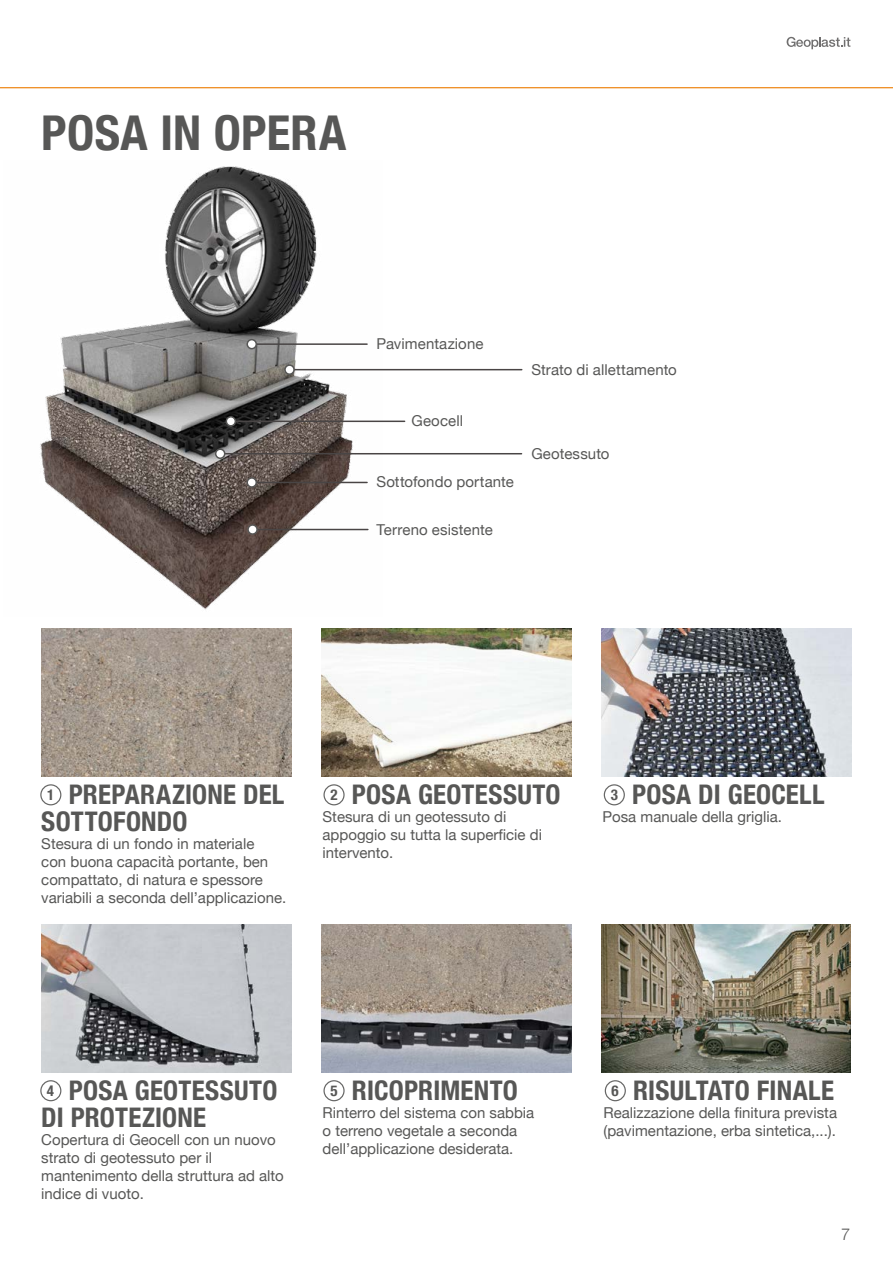
<style>
.page{position:relative;width:893px;height:1263px;background:#fff}
.page>*{position:absolute;margin:0;border:0;box-sizing:border-box;transform-origin:0 0}
.t1{font:700 condensed 48px "Helvetica Neue";letter-spacing:.005em;color:#575756}
.t2{font:700 condensed 27px/27px "Helvetica Neue";letter-spacing:.01em;color:#575756}
.t3{font:300 16.5px "Helvetica Neue";color:#575756}
.t4{font:15px/18px "Helvetica Neue";color:#575756}
.t5{font:700 condensed 15px "Helvetica Neue";color:#575756}
</style>
<div class="page">
<svg style="left:787px;top:37px;width:63px;height:12px"></svg>
<hr style="left:0;top:87px;width:893px;height:1px;background:#ec7c01">
<img style="left:40px;top:166px;width:343px;height:444px">
<img style="left:41px;top:628px;width:251px;height:148px">
<img style="left:321px;top:628px;width:251px;height:148px">
<img style="left:321px;top:925px;width:251px;height:147px">
<img style="left:601px;top:628px;width:251px;height:148px">
<img style="left:601px;top:925px;width:249px;height:147px">
<div style="left:40px;top:784px;width:21px;height:21px;border:1px solid #575756;border-radius:50%"></div>
<div style="left:40px;top:1080px;width:21px;height:21px;border:1px solid #575756;border-radius:50%"></div>
<div style="left:323px;top:784px;width:22px;height:21px;border:1px solid #575756;border-radius:50%"></div>
<div style="left:323px;top:1080px;width:22px;height:21px;border:1px solid #575756;border-radius:50%"></div>
<div style="left:604px;top:784px;width:21px;height:21px;border:1px solid #575756;border-radius:50%"></div>
<div style="left:605px;top:1080px;width:21px;height:21px;border:1px solid #575756;border-radius:50%"></div>
<img style="left:41px;top:925px;width:251px;height:147px">
<hr style="left:256px;top:343px;width:111px;height:2px;background:#494545">
<div style="left:247px;top:340px;width:9px;height:9px;background:#fff;border-radius:50%"></div>
<div style="left:246px;top:339px;width:11px;height:10px;border:2px solid #575756;border-radius:50%"></div>
<hr style="left:256px;top:482px;width:111px;height:1px;background:#494545">
<div style="left:247px;top:478px;width:9px;height:9px;background:#fff;border-radius:50%"></div>
<div style="left:246px;top:477px;width:11px;height:11px;border:2px solid #575756;border-radius:50%"></div>
<hr style="left:257px;top:529px;width:111px;height:1px;background:#494545">
<div style="left:248px;top:525px;width:9px;height:9px;background:#fff;border-radius:50%"></div>
<div style="left:247px;top:524px;width:11px;height:11px;border:2px solid #575756;border-radius:50%"></div>
<hr style="left:235px;top:421px;width:170px;height:1px;background:#494545">
<div style="left:226px;top:417px;width:9px;height:9px;background:#fff;border-radius:50%"></div>
<div style="left:226px;top:416px;width:10px;height:11px;border:2px solid #575756;border-radius:50%"></div>
<hr style="left:225px;top:453px;width:297px;height:1px;background:#494545">
<div style="left:216px;top:449px;width:9px;height:9px;background:#fff;border-radius:50%"></div>
<div style="left:215px;top:448px;width:10px;height:11px;border:2px solid #575756;border-radius:50%"></div>
<hr style="left:294px;top:369px;width:228px;height:1px;background:#494545">
<div style="left:285px;top:365px;width:9px;height:9px;background:#fff;border-radius:50%"></div>
<div style="left:284px;top:364px;width:11px;height:11px;border:2px solid #575756;border-radius:50%"></div>
<h1 class="t1" style="left:41px;top:93px;width:307px">POSA IN OPERA</h1>
<p class="t4" style="left:376px;top:336px;width:109px">Pavimentazione</p>
<p class="t4" style="left:411px;top:413px;width:53px">Geocell</p>
<p class="t4" style="left:376px;top:474px;width:139px">Sottofondo portante</p>
<p class="t4" style="left:376px;top:521px;width:118px">Terreno esistente</p>
<p class="t4" style="left:531px;top:361px;width:147px">Strato di allettamento</p>
<p class="t4" style="left:531px;top:445px;width:80px">Geotessuto</p>
<h2 class="t2" style="left:41px;top:779px;width:245px;text-indent:27px">PREPARAZIONE DEL<br>SOTTOFONDO</h2>
<p class="t4" style="left:41px;top:836px;width:246px">Stesura di un fondo in materiale<br>con buona capacità portante, ben compattato, di natura e spessore variabili a seconda dell’applicazione.</p>
<p class="t5" style="left:47px;top:782px;width:9px">1</p>
<h2 class="t2" style="left:352px;top:779px;width:210px">POSA GEOTESSUTO</h2>
<p class="t4" style="left:323px;top:809px;width:221px">Stesura di un geotessuto di appoggio su tutta la superficie di intervento.</p>
<p class="t5" style="left:330px;top:782px;width:9px">2</p>
<h2 class="t2" style="left:632px;top:779px;width:194px">POSA DI GEOCELL</h2>
<p class="t4" style="left:602px;top:809px;width:181px">Posa manuale della griglia.</p>
<p class="t5" style="left:611px;top:782px;width:9px">3</p>
<h2 class="t2" style="left:41px;top:1075px;width:238px;text-indent:27px">POSA GEOTESSUTO<br>DI PROTEZIONE</h2>
<p class="t4" style="left:41px;top:1132px;width:244px">Copertura di Geocell con un nuovo strato di geotessuto per il mantenimento della struttura ad alto indice di vuoto.</p>
<p class="t5" style="left:47px;top:1078px;width:9px">4</p>
<h2 class="t2" style="left:352px;top:1075px;width:168px">RICOPRIMENTO</h2>
<p class="t4" style="left:323px;top:1105px;width:213px">Rinterro del sistema con sabbia o terreno vegetale a seconda dell’applicazione desiderata.</p>
<p class="t5" style="left:330px;top:1078px;width:9px">5</p>
<h2 class="t2" style="left:633px;top:1075px;width:202px">RISULTATO FINALE</h2>
<p class="t4" style="left:603px;top:1105px;width:235px">Realizzazione della finitura prevista (pavimentazione, erba sintetica,...).</p>
<p class="t5" style="left:612px;top:1078px;width:9px">6</p>
<p class="t3" style="left:841px;top:1220px;width:11px">7</p>
</div>
